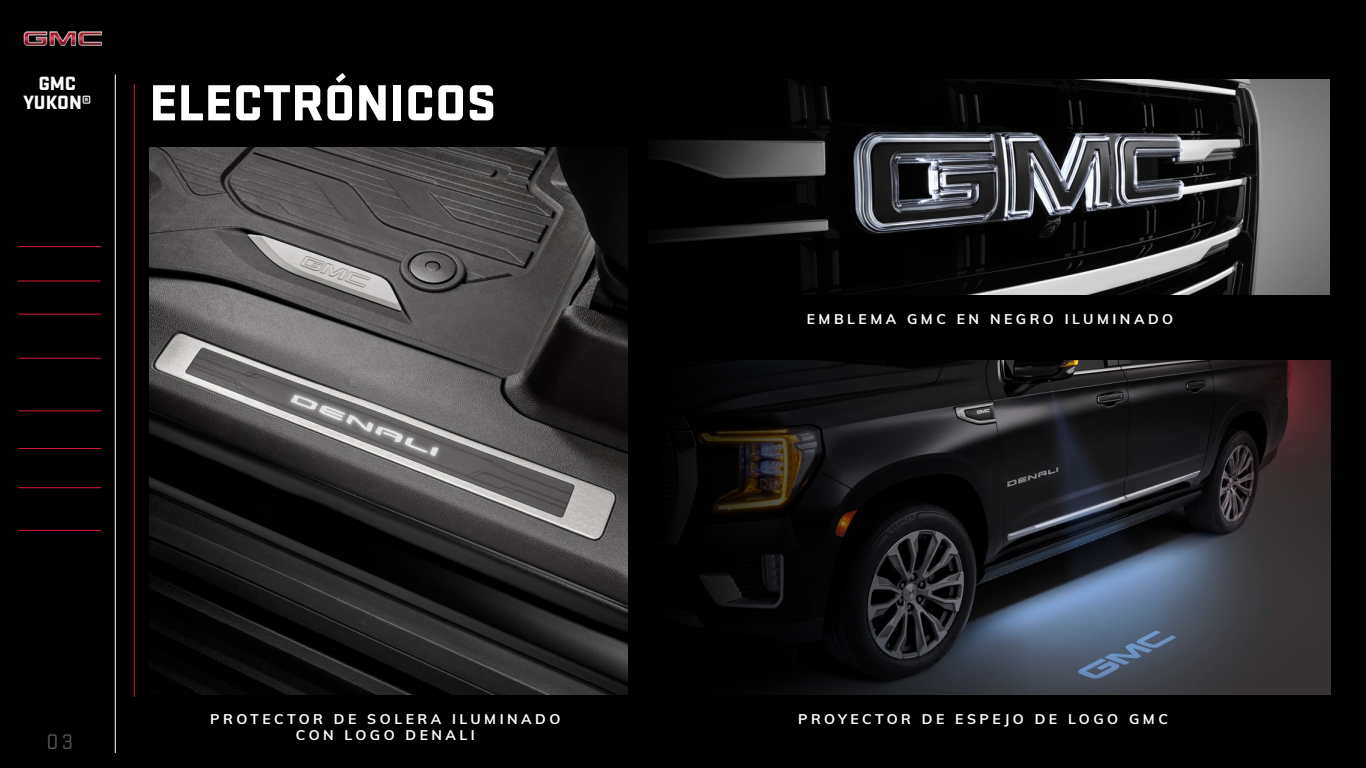
<style>
.page{position:relative;width:1366px;height:768px;background:#000}
.page>*{position:absolute;margin:0;border:0;box-sizing:border-box;transform-origin:0 0}
.t1{font:900 52.8px "Stratum GMC";color:#fff}
.t2{font:22px "Stratum GMC";color:#54565b}
.t3{font:900 20px/19px "Stratum GMC";color:#fff;text-align:center}
.t4{font:700 14px/16px "Muli";letter-spacing:.25em;color:#fff;text-align:center}
</style>
<div class="page">
<img style="left:23px;top:31px;width:79px;height:16px">
<hr style="left:19px;top:246px;width:82px;height:1px;background:#da1a32">
<hr style="left:18px;top:281px;width:82px;height:1px;background:#da1a32">
<hr style="left:19px;top:314px;width:82px;height:1px;background:#da1a32">
<hr style="left:19px;top:358px;width:82px;height:1px;background:#da1a32">
<hr style="left:19px;top:411px;width:82px;height:1px;background:#da1a32">
<hr style="left:19px;top:448px;width:82px;height:1px;background:#da1a32">
<hr style="left:19px;top:487px;width:82px;height:1px;background:#da1a32">
<hr style="left:19px;top:530px;width:82px;height:1px;background:#da1a32">
<hr style="left:115px;top:74px;width:1px;height:679px;background:#fff">
<hr style="left:134px;top:84px;width:1px;height:613px;background:#da1a32">
<img style="left:149px;top:148px;width:479px;height:547px">
<img style="left:651px;top:80px;width:679px;height:215px">
<img style="left:670px;top:361px;width:660px;height:334px">
<h3 class="t3" style="left:23px;top:72px;width:70px">GMC<br>YUKON®</h3>
<h1 class="t1" style="left:149px;top:64px;width:348px">ELECTRÓNICOS</h1>
<h2 class="t2" style="left:46px;top:727px;width:28px">03</h2>
<p class="t4" style="left:210px;top:710px;width:352px">PROTECTOR DE SOLERA ILUMINADO<br>CON LOGO DENALI</p>
<p class="t4" style="left:807px;top:310px;width:368px">EMBLEMA GMC EN NEGRO ILUMINADO</p>
<p class="t4" style="left:798px;top:710px;width:371px">PROYECTOR DE ESPEJO DE LOGO GMC</p>
</div>
